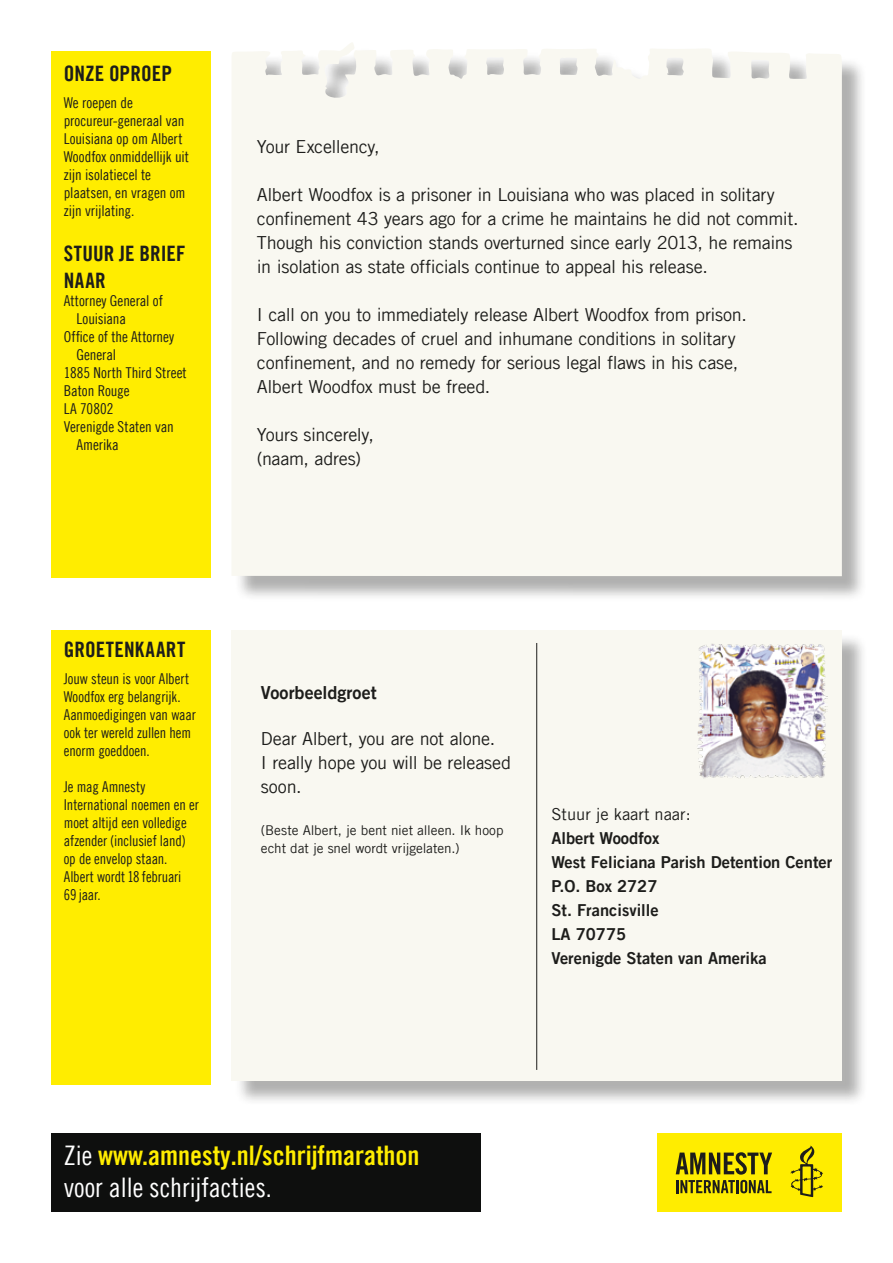
<style>
.page{position:relative;width:893px;height:1263px;background:#fff}
.page>*{position:absolute;margin:0;border:0;box-sizing:border-box;transform-origin:0 0}
.t1{font:27px "Amnesty Trade Gothic Bd Cn 20";color:#ffed00}
.t2{font:27px "Amnesty Trade Gothic Cn 18";color:#fff}
.t3{font:21.3px/27px "Amnesty Trade Gothic Bd Cn 20";letter-spacing:.005em;color:#1d1d1b}
.t4{font:18px/24px "Amnesty Trade Gothic";letter-spacing:-.015em;color:#1d1d1b}
.t5{font:18px "Amnesty Trade Gothic Bd 2";color:#1d1d1b}
.t6{font:16.5px/24px "Amnesty Trade Gothic Bd 2";color:#1d1d1b}
.t7{font:16.5px "Amnesty Trade Gothic";color:#1d1d1b}
.t8{font:15px/18px "Amnesty Trade Gothic Cn 18";letter-spacing:-.005em;color:#1d1d1b}
.t9{font:13.5px/18px "Amnesty Trade Gothic";letter-spacing:-.005em;color:#1d1d1b}
.s1{font-family:"Amnesty Trade Gothic Cn 18";color:#fff}
</style>
<div class="page">
<div style="left:235px;top:46px;width:632px;height:556px;background:#1d1d1b;opacity:.35"></div>
<div style="left:232px;top:43px;width:610px;height:533px;background:#f9f8f1"></div>
<div style="left:234px;top:633px;width:633px;height:473px;background:#1d1d1b;opacity:.35"></div>
<div style="left:231px;top:630px;width:611px;height:450px;background:#f9f8f1"></div>
<img style="left:697px;top:643px;width:131px;height:136px">
<div style="left:51px;top:51px;width:159px;height:526px;background:#ffed00"></div>
<div style="left:51px;top:630px;width:159px;height:454px;background:#ffed00"></div>
<div style="left:657px;top:1134px;width:185px;height:78px;background:#ffed00"></div>
<svg style="left:790px;top:1145px;width:33px;height:52px"></svg>
<svg style="left:676px;top:1152px;width:96px;height:41px"></svg>
<div style="left:51px;top:1134px;width:429px;height:78px;background:#0e0f0e"></div>
<hr style="left:536px;top:643px;width:1px;height:427px;background:#1d1d1b">
<p class="t3" style="left:64px;top:60px;width:110px">ONZE OPROEP</p>
<p class="t8" style="left:64px;top:93px;width:127px">We roepen de procureur-generaal van<br>Louisiana op om Albert<br>Woodfox onmiddellijk uit zijn isolatiecel te plaatsen, en vragen om zijn vrijlating.</p>
<p class="t3" style="left:64px;top:240px;width:123px">STUUR JE BRIEF<br>NAAR</p>
<p class="t8" style="left:64px;top:291px;width:101px">Attorney General of</p>
<p class="t8" style="left:77px;top:309px;width:51px">Louisiana</p>
<p class="t8" style="left:64px;top:327px;width:112px">Office of the Attorney</p>
<p class="t8" style="left:77px;top:345px;width:41px">General</p>
<p class="t8" style="left:64px;top:363px;width:125px">1885 North Third Street</p>
<p class="t8" style="left:64px;top:381px;width:67px">Baton Rouge</p>
<p class="t8" style="left:64px;top:399px;width:51px">LA 70802</p>
<p class="t8" style="left:64px;top:417px;width:112px">Verenigde Staten van</p>
<p class="t8" style="left:77px;top:435px;width:44px">Amerika</p>
<p class="t4" style="left:257px;top:135px;width:124px">Your Excellency,</p>
<p class="t4" style="left:257px;top:183px;width:543px">Albert Woodfox is a prisoner in Louisiana who was placed in solitary confinement 43 years ago for a crime he maintains he did not commit.<br>Though his conviction stands overturned since early 2013, he remains in isolation as state officials continue to appeal his release.</p>
<p class="t4" style="left:257px;top:303px;width:491px">I call on you to immediately release Albert Woodfox from prison.<br>Following decades of cruel and inhumane conditions in solitary confinement, and no remedy for serious legal flaws in his case, Albert Woodfox must be freed.</p>
<p class="t4" style="left:257px;top:423px;width:118px">Yours sincerely, (naam, adres)</p>
<p class="t3" style="left:64px;top:636px;width:123px">GROETENKAART</p>
<p class="t8" style="left:64px;top:669px;width:133px">Jouw steun is voor Albert<br>Woodfox erg belangrijk.<br>Aanmoedigingen van waar ook ter wereld zullen hem enorm goeddoen.</p>
<p class="t8" style="left:64px;top:777px;width:137px">Je mag Amnesty<br>International noemen en er moet altijd een volledige afzender (inclusief land) op de envelop staan.<br>Albert wordt 18 februari<br>69 jaar.</p>
<p class="t5" style="left:261px;top:681px;width:117px">Voorbeeldgroet</p>
<p class="t4" style="left:261px;top:726px;width:252px">Dear Albert, you are not alone.<br>I really hope you will be released soon.</p>
<p class="t9" style="left:261px;top:821px;width:244px">(Beste Albert, je bent niet alleen. Ik hoop echt dat je snel wordt vrijgelaten.)</p>
<p class="t7" style="left:551px;top:804px;width:141px">Stuur je kaart naar:</p>
<p class="t6" style="left:551px;top:826px;width:282px">Albert Woodfox<br>West Feliciana Parish Detention Center<br>P.O. Box 2727<br>St. Francisville<br>LA 70775<br>Verenigde Staten van Amerika</p>
<h1 class="t1" style="left:64px;top:1139px;width:357px"><span class="s1">Zie</span> www.amnesty.nl/schrijfmarathon</h1>
<h1 class="t2" style="left:64px;top:1171px;width:210px">voor alle schrijfacties.</h1>
</div>
